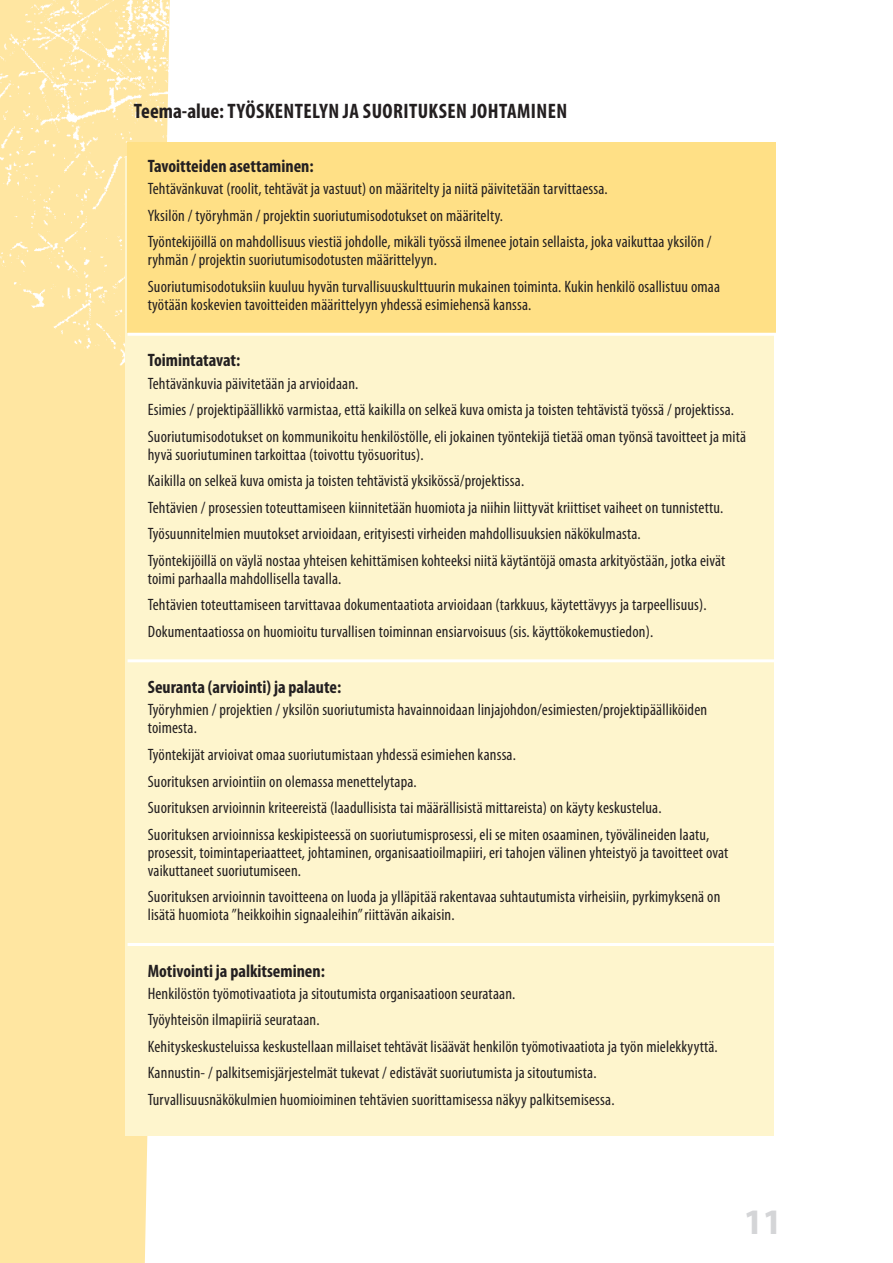
<style>
.page{position:relative;width:893px;height:1263px;background:#fff}
.page>*{position:absolute;margin:0;border:0;box-sizing:border-box;transform-origin:0 0}
.t1{font:700 36px "Myriad Pro";color:#d4d5d7}
.o3{font:700 condensed 21px "Myriad Pro";letter-spacing:.02em;color:#231f20}
.O6{font:700 condensed 18px "Myriad Pro";color:#231f20}
.TAUL2{font:condensed 16.5px/18px "Myriad Pro";letter-spacing:.01em;color:#231f20}
</style>
<div class="page">
<div style="left:0;top:377px;width:170px;height:886px;background:#ffe6a1"></div>
<img style="left:0;top:0;width:170px;height:377px">
<div style="left:125px;top:157px;width:649px;height:978px;background:#fef5cd"></div>
<div style="left:128px;top:142px;width:648px;height:191px;background:#ffe086"></div>
<hr style="left:128px;top:659px;width:667px;height:3px;background:#fff">
<hr style="left:128px;top:943px;width:667px;height:3px;background:#fff">
<hr style="left:128px;top:333px;width:667px;height:3px;background:#fff">
<p class="o3" style="left:134px;top:98px;width:435px">Teema-alue: TYÖSKENTELYN JA SUORITUKSEN JOHTAMINEN</p>
<p class="O6" style="left:148px;top:155px;width:167px">Tavoitteiden asettaminen:</p>
<p class="TAUL2" style="left:148px;top:179px;width:461px">Tehtävänkuvat (roolit, tehtävät ja vastuut) on määritelty ja niitä päivitetään tarvittaessa.</p>
<p class="TAUL2" style="left:148px;top:206px;width:357px">Yksilön / työryhmän / projektin suoriutumisodotukset on määritelty.</p>
<p class="TAUL2" style="left:148px;top:232px;width:565px">Työntekijöillä on mahdollisuus viestiä johdolle, mikäli työssä ilmenee jotain sellaista, joka vaikuttaa yksilön / ryhmän / projektin suoriutumisodotusten määrittelyyn.</p>
<p class="TAUL2" style="left:148px;top:277px;width:574px">Suoriutumisodotuksiin kuuluu hyvän turvallisuuskulttuurin mukainen toiminta. Kukin henkilö osallistuu omaa työtään koskevien tavoitteiden määrittelyyn yhdessä esimiehensä kanssa.</p>
<p class="O6" style="left:148px;top:349px;width:94px">Toimintatavat:</p>
<p class="TAUL2" style="left:148px;top:374px;width:212px">Tehtävänkuvia päivitetään ja arvioidaan.</p>
<p class="TAUL2" style="left:148px;top:400px;width:588px">Esimies / projektipäällikkö varmistaa, että kaikilla on selkeä kuva omista ja toisten tehtävistä työssä / projektissa.</p>
<p class="TAUL2" style="left:148px;top:427px;width:600px">Suoriutumisodotukset on kommunikoitu henkilöstölle, eli jokainen työntekijä tietää oman työnsä tavoitteet ja mitä hyvä suoriutuminen tarkoittaa (toivottu työsuoritus).</p>
<p class="TAUL2" style="left:148px;top:471px;width:378px">Kaikilla on selkeä kuva omista ja toisten tehtävistä yksikössä/projektissa.</p>
<p class="TAUL2" style="left:148px;top:498px;width:577px">Tehtävien / prosessien toteuttamiseen kiinnitetään huomiota ja niihin liittyvät kriittiset vaiheet on tunnistettu.</p>
<p class="TAUL2" style="left:148px;top:524px;width:495px">Työsuunnitelmien muutokset arvioidaan, erityisesti virheiden mahdollisuuksien näkökulmasta.</p>
<p class="TAUL2" style="left:148px;top:551px;width:579px">Työntekijöillä on väylä nostaa yhteisen kehittämisen kohteeksi niitä käytäntöjä omasta arkityöstään, jotka eivät toimi parhaalla mahdollisella tavalla.</p>
<p class="TAUL2" style="left:148px;top:595px;width:560px">Tehtävien toteuttamiseen tarvittavaa dokumentaatiota arvioidaan (tarkkuus, käytettävyys ja tarpeellisuus).</p>
<p class="TAUL2" style="left:148px;top:622px;width:507px">Dokumentaatiossa on huomioitu turvallisen toiminnan ensiarvoisuus (sis. käyttökokemustiedon).</p>
<p class="O6" style="left:148px;top:676px;width:195px">Seuranta (arviointi) ja palaute:</p>
<p class="TAUL2" style="left:148px;top:701px;width:561px">Työryhmien / projektien / yksilön suoriutumista havainnoidaan linjajohdon/esimiesten/projektipäälliköiden toimesta.</p>
<p class="TAUL2" style="left:148px;top:745px;width:370px">Työntekijät arvioivat omaa suoriutumistaan yhdessä esimiehen kanssa.</p>
<p class="TAUL2" style="left:148px;top:772px;width:271px">Suorituksen arviointiin on olemassa menettelytapa.</p>
<p class="TAUL2" style="left:148px;top:798px;width:515px">Suorituksen arvioinnin kriteereistä (laadullisista tai määrällisistä mittareista) on käyty keskustelua.</p>
<p class="TAUL2" style="left:148px;top:825px;width:582px">Suorituksen arvioinnissa keskipisteessä on suoriutumisprosessi, eli se miten osaaminen, työvälineiden laatu, prosessit, toimintaperiaatteet, johtaminen, organisaatioilmapiiri, eri tahojen välinen yhteistyö ja tavoitteet ovat vaikuttaneet suoriutumiseen.</p>
<p class="TAUL2" style="left:148px;top:887px;width:574px">Suorituksen arvioinnin tavoitteena on luoda ja ylläpitää rakentavaa suhtautumista virheisiin, pyrkimyksenä on lisätä huomiota ”heikkoihin signaaleihin” riittävän aikaisin.</p>
<p class="O6" style="left:148px;top:959px;width:179px">Motivointi ja palkitseminen:</p>
<p class="TAUL2" style="left:148px;top:984px;width:369px">Henkilöstön työmotivaatiota ja sitoutumista organisaatioon seurataan.</p>
<p class="TAUL2" style="left:148px;top:1011px;width:173px">Työyhteisön ilmapiiriä seurataan.</p>
<p class="TAUL2" style="left:148px;top:1037px;width:572px">Kehityskeskusteluissa keskustellaan millaiset tehtävät lisäävät henkilön työmotivaatiota ja työn mielekkyyttä.</p>
<p class="TAUL2" style="left:148px;top:1064px;width:450px">Kannustin- / palkitsemisjärjestelmät tukevat / edistävät suoriutumista ja sitoutumista.</p>
<p class="TAUL2" style="left:148px;top:1090px;width:468px">Turvallisuusnäkökulmien huomioiminen tehtävien suorittamisessa näkyy palkitsemisessa.</p>
<h1 class="t1" style="left:743px;top:1198px;width:40px">11</h1>
</div>
